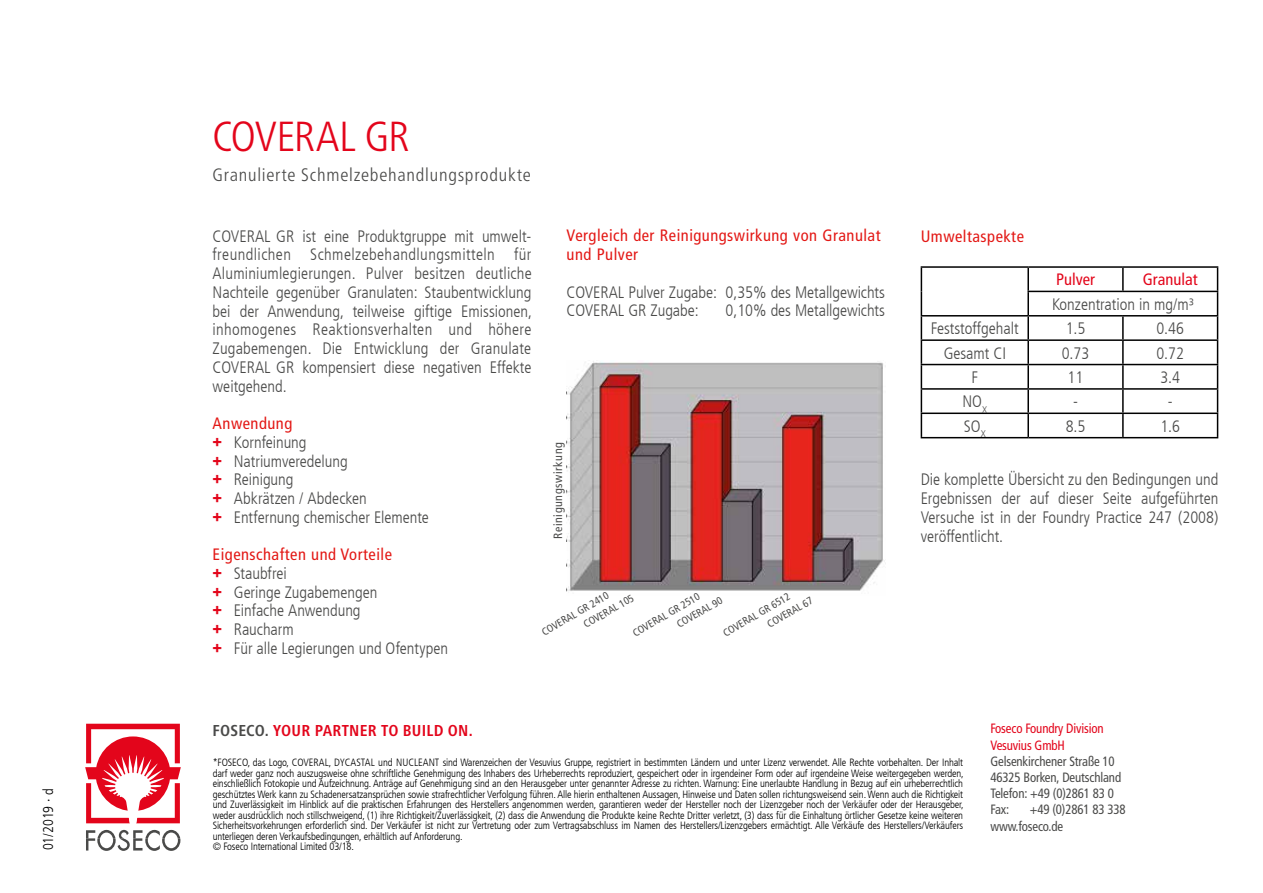
<style>
.page{position:relative;width:1263px;height:893px;background:#fff}
.page>*{position:absolute;margin:0;border:0;box-sizing:border-box;transform-origin:0 0}
.t1{font:300 condensed 42px "Frutiger Neue LTW1 G";letter-spacing:-.015em;color:#e3051b}
.t2{font:300 condensed 18px "Frutiger Neue LTW1 G";letter-spacing:.04em;color:#4a4a49}
.t3{font:300 condensed 16.5px/18.8px "Frutiger LT";color:#4a4a49}
.t4{font:condensed 16.5px/18.8px "Frutiger LT";letter-spacing:.03em;color:#e31815}
.t5{font:700 condensed 16.5px "Frutiger Next LT";letter-spacing:.015em;color:#e3051b}
.t6{font:condensed 16.5px "Frutiger LT";color:#e3051a}
.t7{font:300 condensed 14.25px "Frutiger LT";color:#000}
.t8{font:condensed 13.5px/16.2px "Frutiger LT";letter-spacing:-.01em;color:#4a4a49;scale:.95 1}
.t9{font:condensed 13.5px/16.2px "Frutiger LT";letter-spacing:-.01em;color:#e3051b;scale:.95 1}
.t10{font:condensed 12px "Frutiger LT";letter-spacing:.05em;color:#4a4a49}
.t11{font:300 condensed 10.5px/10.5px "Frutiger LT";letter-spacing:-.015em;color:#000}
.t12{font:condensed 10.5px/14.7px "Frutiger LT";color:#4a4a49}
.s1{font-weight:400;color:#e31815}
.s2{font-family:"Arial";font-weight:700;font-stretch:normal;color:#e3051a}
.s3{color:#4a4a49}
</style>
<div class="page">
<hr style="left:921px;top:266px;width:107px;height:2px;background:#000">
<hr style="left:1028px;top:266px;width:95px;height:2px;background:#000">
<hr style="left:1027px;top:268px;width:2px;height:23px;background:#000">
<hr style="left:1123px;top:266px;width:95px;height:2px;background:#000">
<hr style="left:1122px;top:268px;width:2px;height:23px;background:#000">
<hr style="left:1027px;top:291px;width:96px;height:1px;background:#000">
<hr style="left:1027px;top:292px;width:2px;height:23px;background:#000">
<hr style="left:1123px;top:291px;width:95px;height:1px;background:#000">
<hr style="left:921px;top:315px;width:107px;height:2px;background:#000">
<hr style="left:1028px;top:315px;width:95px;height:2px;background:#000">
<hr style="left:1027px;top:317px;width:2px;height:22px;background:#000">
<hr style="left:1123px;top:315px;width:95px;height:2px;background:#000">
<hr style="left:1122px;top:317px;width:2px;height:22px;background:#000">
<hr style="left:921px;top:339px;width:107px;height:2px;background:#000">
<hr style="left:1028px;top:339px;width:95px;height:2px;background:#000">
<hr style="left:1027px;top:341px;width:2px;height:23px;background:#000">
<hr style="left:1123px;top:339px;width:95px;height:2px;background:#000">
<hr style="left:1122px;top:341px;width:2px;height:23px;background:#000">
<hr style="left:921px;top:364px;width:107px;height:1px;background:#000">
<hr style="left:1028px;top:364px;width:95px;height:1px;background:#000">
<hr style="left:1027px;top:365px;width:2px;height:23px;background:#000">
<hr style="left:1123px;top:364px;width:95px;height:1px;background:#000">
<hr style="left:1122px;top:365px;width:2px;height:23px;background:#000">
<hr style="left:921px;top:388px;width:107px;height:2px;background:#000">
<hr style="left:1028px;top:388px;width:95px;height:2px;background:#000">
<hr style="left:1027px;top:390px;width:2px;height:23px;background:#000">
<hr style="left:1123px;top:388px;width:95px;height:2px;background:#000">
<hr style="left:1122px;top:390px;width:2px;height:23px;background:#000">
<hr style="left:921px;top:413px;width:107px;height:1px;background:#000">
<svg style="left:921px;top:268px;width:1px;height:169px"></svg>
<hr style="left:1028px;top:413px;width:95px;height:1px;background:#000">
<hr style="left:1027px;top:414px;width:2px;height:23px;background:#000">
<hr style="left:1123px;top:413px;width:95px;height:1px;background:#000">
<hr style="left:1122px;top:414px;width:2px;height:23px;background:#000">
<svg style="left:1217px;top:268px;width:1px;height:169px"></svg>
<hr style="left:921px;top:437px;width:107px;height:1px;background:#000">
<hr style="left:1028px;top:437px;width:95px;height:1px;background:#000">
<hr style="left:1123px;top:437px;width:95px;height:1px;background:#000">
<img style="left:567px;top:361px;width:318px;height:230px">
<svg style="left:85px;top:724px;width:96px;height:99px"></svg>
<svg style="left:86px;top:830px;width:94px;height:21px"></svg>
<h3 class="t7" style="left:40px;top:850px;width:64px;rotate:-90deg">01/2019 · d</h3>
<h1 class="t1" style="left:213px;top:112px;width:198px">COVERAL GR</h1>
<h2 class="t2" style="left:213px;top:164px;width:320px">Granulierte Schmelzebehandlungsprodukte</h2>
<p class="t3" style="left:213px;top:227px;width:321px;text-align:justify">COVERAL GR ist eine Produktgruppe mit umwelt&shy;freundlichen Schmelzebehandlungsmitteln für Aluminiumlegierungen. Pulver besitzen deutliche Nachteile gegenüber Granulaten: Staubentwicklung bei der Anwendung, teilweise giftige Emissionen, inhomogenes Reaktionsverhalten und höhere Zugabemengen. Die Entwicklung der Granulate COVERAL GR kompensiert diese negativen Effekte weitgehend.</p>
<h3 class="t3" style="left:213px;top:414px;width:218px"><span class="s1">Anwendung<br></span><span class="s2">+</span> Kornfeinung<br><span class="s2">+</span> Natriumveredelung<br><span class="s2">+</span> Reinigung<br><span class="s2">+</span> Abkrätzen / Abdecken<br><span class="s2">+</span> Entfernung chemischer Elemente</h3>
<h3 class="t3" style="left:213px;top:545px;width:237px"><span class="s1">Eigenschaften und Vorteile<br></span><span class="s2">+</span> Staubfrei<br><span class="s2">+</span> Geringe Zugabemengen<br><span class="s2">+</span> Einfache Anwendung<br><span class="s2">+</span> Raucharm<br><span class="s2">+</span> Für alle Legierungen und Ofentypen</h3>
<h3 class="t4" style="left:567px;top:226px;width:315px">Vergleich der Reinigungswirkung von Granulat und Pulver</h3>
<h3 class="t3" style="left:567px;top:283px;width:320px">COVERAL Pulver Zugabe: 0,35% des Metallgewichts<br>COVERAL GR Zugabe:</h3>
<h3 class="t3" style="left:726px;top:302px;width:161px">0,10% des Metallgewichts</h3>
<p class="t10" style="left:551px;top:539px;width:98px;rotate:-90deg">Reinigungswirkung</p>
<p class="t12" style="left:573px;top:606px;width:58px;text-indent:-40px;rotate:-30deg">COVERAL GR 2410<br>COVERAL 105</p>
<p class="t12" style="left:667px;top:606px;width:52px;text-indent:-42px;rotate:-30deg">COVERAL GR 2510<br>COVERAL 90</p>
<p class="t12" style="left:757px;top:606px;width:52px;text-indent:-42px;rotate:-30deg">COVERAL GR 6512<br>COVERAL 67</p>
<h3 class="t4" style="left:921px;top:227px;width:105px">Umweltaspekte</h3>
<h3 class="t6" style="left:1056px;top:270px;width:40px">Pulver</h3>
<h3 class="t6" style="left:1143px;top:270px;width:56px">Granulat</h3>
<h3 class="t3" style="left:1052px;top:295px;width:143px">Konzentration in mg/m³</h3>
<h3 class="t3" style="left:931px;top:319px;width:89px">Feststoffgehalt</h3>
<h3 class="t3" style="left:1066px;top:319px;width:21px">1.5</h3>
<h3 class="t3" style="left:1156px;top:319px;width:29px">0.46</h3>
<h3 class="t3" style="left:944px;top:344px;width:64px">Gesamt CI</h3>
<h3 class="t3" style="left:1062px;top:344px;width:29px">0.73</h3>
<h3 class="t3" style="left:1156px;top:344px;width:29px">0.72</h3>
<h3 class="t3" style="left:971px;top:368px;width:8px">F</h3>
<h3 class="t3" style="left:1068px;top:368px;width:17px">11</h3>
<h3 class="t3" style="left:1160px;top:368px;width:21px">3.4</h3>
<h3 class="t3" style="left:962px;top:392px;width:26px">NO<sub>X</sub></h3>
<h3 class="t3" style="left:1073px;top:392px;width:6px">-</h3>
<h3 class="t3" style="left:1168px;top:392px;width:6px">-</h3>
<h3 class="t3" style="left:964px;top:417px;width:23px">SO<sub>X</sub></h3>
<h3 class="t3" style="left:1066px;top:417px;width:21px">8.5</h3>
<h3 class="t3" style="left:1160px;top:417px;width:21px">1.6</h3>
<h3 class="t3" style="left:921px;top:470px;width:299px;text-align:justify">Die komplette Übersicht zu den Bedingungen und Ergebnissen der auf dieser Seite aufgeführten Versuche ist in der Foundry Practice 247 (2008)</h3>
<h3 class="t3" style="left:921px;top:527px;width:84px">veröffentlicht.</h3>
<h3 class="t5" style="left:213px;top:721px;width:262px"><span class="s3">FOSECO.</span> YOUR PARTNER TO BUILD ON.</h3>
<p class="t11" style="left:213px;top:757px;width:752px">*FOSECO, das Logo, COVERAL, DYCASTAL und NUCLEANT sind Warenzeichen der Vesuvius Gruppe, registriert in bestimmten Ländern und unter Lizenz verwendet. Alle Rechte vorbehalten. Der Inhalt darf weder ganz noch auszugsweise ohne schriftliche Genehmigung des Inhabers des Urheberrechts reproduziert, gespeichert oder in irgendeiner Form oder auf irgendeine Weise weitergegeben werden, einschließlich Fotokopie und Aufzeichnung. Anträge auf Genehmigung sind an den Herausgeber unter genannter Adresse zu richten. Warnung: Eine unerlaubte Handlung in Bezug auf ein urheberrechtlich geschütztes Werk kann zu Schadenersatzansprüchen sowie strafrechtlicher Verfolgung führen. Alle hierin enthaltenen Aussagen, Hinweise und Daten sollen richtungsweisend sein. Wenn auch die Richtigkeit und Zuverlässigkeit im Hinblick auf die praktischen Erfahrungen des Herstellers angenommen werden, garantieren weder der Hersteller noch der Lizenzgeber noch der Verkäufer oder der Herausgeber, weder ausdrücklich noch stillschweigend, (1) ihre Richtigkeit/Zuverlässigkeit, (2) dass die Anwendung die Produkte keine Rechte Dritter verletzt, (3) dass für die Einhaltung örtlicher Gesetze keine weiteren Sicherheitsvorkehrungen erforderlich sind. Der Verkäufer ist nicht zur Vertretung oder zum Vertragsabschluss im Namen des Herstellers/Lizenzgebers ermächtigt. Alle Verkäufe des Herstellers/Verkäufers unterliegen deren Verkaufsbedingungen, erhältlich auf Anforderung.<br>© Foseco International Limited 03/18.</p>
<p class="t9" style="left:990px;top:721px;width:121px">Foseco Foundry Division<br>Vesuvius GmbH</p>
<p class="t8" style="left:990px;top:753px;width:139px">Gelsenkirchener Straße 10<br>46325 Borken, Deutschland<br>Telefon: +49 (0)2861 83 0<br>Fax:</p>
<p class="t8" style="left:990px;top:802px;width:144px;text-indent:40px">+49 (0)2861 83 338 www.foseco.de</p>
</div>
